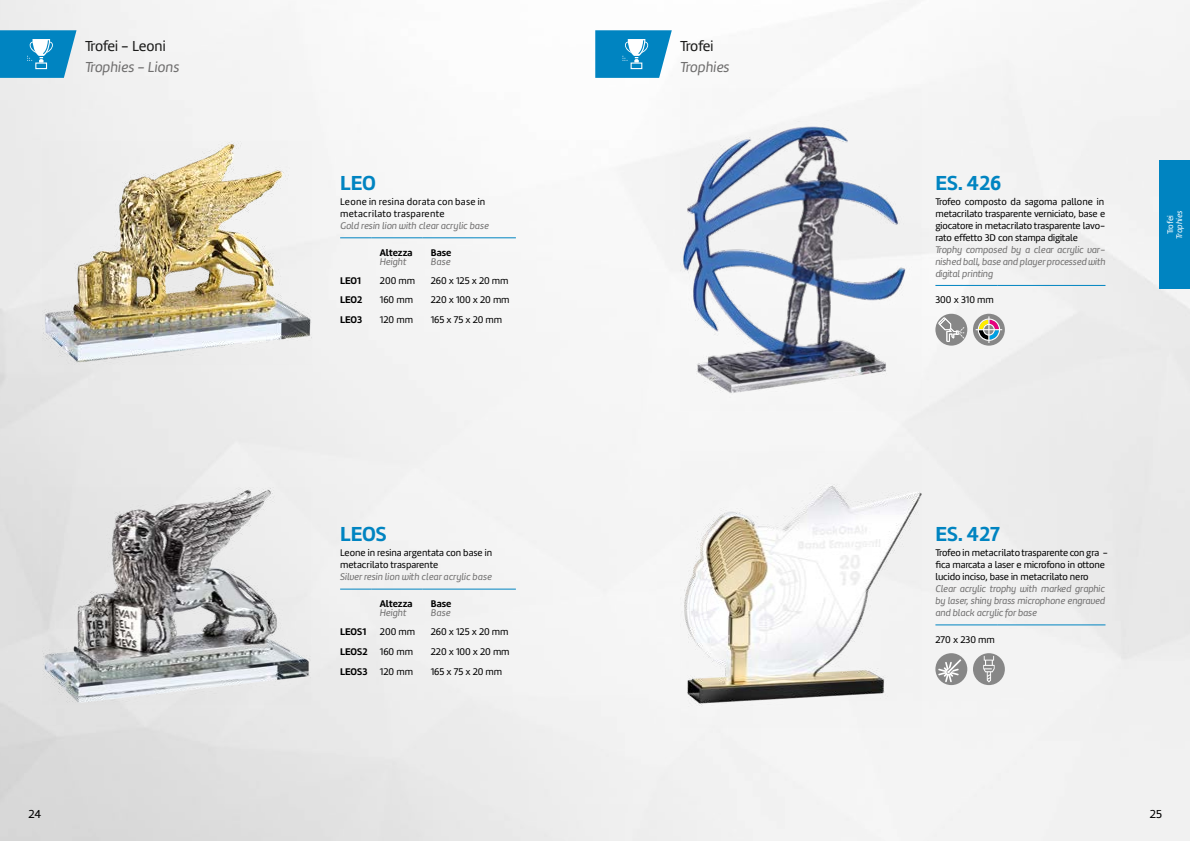
<style>
.page{position:relative;width:1190px;height:841px;background:#fff}
.page>*{position:absolute;margin:0;border:0;box-sizing:border-box;transform-origin:0 0}
.t1{font:21px "Marine UP Bold";color:#0084c1}
.t2{font:15px "Marine Regular Oblicua";color:#706f6f}
.t3{font:15px "Marine UP Regular";letter-spacing:-.02em;color:#1b1b1a}
.t4{font:12px "Marine UP Regular";color:#000}
.t5{font:10px/12px "Marine UP Regular";letter-spacing:-.01em;color:#000}
.t6{font:10px/12px "Marine Regular Oblicua";letter-spacing:-.01em;color:#706f6f;text-align:justify}
.t7{font:10px "Marine UP Bold";color:#000}
.t8{font:10px/12px "Marine UP Regular";letter-spacing:.03em;color:#000}
.t9{font:8.5px "Marine Regular Oblicua";letter-spacing:.01em;color:#fff}
.t10{font:8.5px "Marine UP Regular";letter-spacing:-.015em;color:#fff}
.s1{font-family:"Marine UP Regular"}
</style>
<div class="page">
<img style="left:0;top:0;width:1190px;height:841px">
<img style="left:680px;top:89px;width:241px;height:321px">
<img style="left:680px;top:452px;width:241px;height:276px">
<img style="left:43px;top:487px;width:268px;height:218px">
<img style="left:43px;top:141px;width:269px;height:224px">
<svg style="left:595px;top:30px;width:77px;height:48px;background:#2d99cb"></svg>
<svg style="left:0;top:30px;width:77px;height:48px;background:#2b98ca"></svg>
<div style="left:1159px;top:160px;width:31px;height:128px;background:#0084c1"></div>
<hr style="left:340px;top:237px;width:31px;height:1px;background:#0084c1">
<hr style="left:371px;top:237px;width:51px;height:1px;background:#0084c1">
<hr style="left:422px;top:237px;width:94px;height:1px;background:#0084c1">
<hr style="left:340px;top:589px;width:31px;height:1px;background:#0084c1">
<hr style="left:371px;top:589px;width:51px;height:1px;background:#0084c1">
<hr style="left:422px;top:589px;width:94px;height:1px;background:#0084c1">
<hr style="left:935px;top:285px;width:63px;height:1px;background:#0084c1">
<hr style="left:998px;top:285px;width:108px;height:1px;background:#0084c1">
<hr style="left:935px;top:624px;width:63px;height:1px;background:#0084c1">
<hr style="left:998px;top:624px;width:108px;height:1px;background:#0084c1">
<svg style="left:973px;top:314px;width:32px;height:32px"></svg>
<svg style="left:976px;top:316px;width:26px;height:27px"></svg>
<svg style="left:935px;top:314px;width:32px;height:32px"></svg>
<div style="left:935px;top:653px;width:32px;height:32px;background:#878787;border-radius:50%"></div>
<svg style="left:938px;top:659px;width:23px;height:23px"></svg>
<div style="left:973px;top:653px;width:32px;height:32px;background:#878787;border-radius:50%"></div>
<svg style="left:983px;top:656px;width:12px;height:26px"></svg>
<h2 class="t3" style="left:85px;top:36px;width:82px">Trofei - Leoni</h2>
<h2 class="t2" style="left:85px;top:57px;width:96px">Trophies - Lions</h2>
<h1 class="t1" style="left:340px;top:169px;width:38px">LEO</h1>
<p class="t8" style="left:340px;top:195px;width:147px">Leone in resina dorata con base in metacrilato trasparente</p>
<p class="t6" style="left:340px;top:219px;width:151px">Gold resin lion with clear acrylic base</p>
<p class="t7" style="left:380px;top:246px;width:34px">Altezza</p>
<p class="t6" style="left:380px;top:256px;width:28px">Height</p>
<p class="t7" style="left:431px;top:246px;width:22px">Base</p>
<p class="t6" style="left:431px;top:256px;width:21px">Base</p>
<p class="t7" style="left:340px;top:274px;width:22px">LEO1</p>
<p class="t5" style="left:380px;top:274px;width:37px">200 mm</p>
<p class="t5" style="left:431px;top:274px;width:79px">260 x 125 x 20 mm</p>
<p class="t7" style="left:340px;top:294px;width:24px">LEO2</p>
<p class="t5" style="left:380px;top:294px;width:35px">160 mm</p>
<p class="t5" style="left:431px;top:294px;width:80px">220 x 100 x 20 mm</p>
<p class="t7" style="left:340px;top:313px;width:24px">LEO3</p>
<p class="t5" style="left:380px;top:314px;width:35px">120 mm</p>
<p class="t5" style="left:431px;top:314px;width:73px">165 x 75 x 20 mm</p>
<h1 class="t1" style="left:340px;top:520px;width:48px">LEOS</h1>
<p class="t5" style="left:340px;top:547px;width:154px">Leone in resina argentata con base in metacrilato trasparente</p>
<p class="t6" style="left:340px;top:571px;width:153px">Silver resin lion with clear acrylic base</p>
<p class="t7" style="left:380px;top:597px;width:34px">Altezza</p>
<p class="t6" style="left:380px;top:607px;width:28px">Height</p>
<p class="t7" style="left:431px;top:597px;width:22px">Base</p>
<p class="t6" style="left:431px;top:607px;width:21px">Base</p>
<p class="t7" style="left:340px;top:625px;width:28px">LEOS1</p>
<p class="t5" style="left:380px;top:626px;width:37px">200 mm</p>
<p class="t5" style="left:431px;top:626px;width:79px">260 x 125 x 20 mm</p>
<p class="t7" style="left:340px;top:645px;width:75px">LEOS2 <span class="s1">160 mm</span></p>
<p class="t5" style="left:431px;top:645px;width:80px">220 x 100 x 20 mm</p>
<p class="t7" style="left:340px;top:665px;width:74px">LEOS3 <span class="s1">120 mm</span></p>
<p class="t5" style="left:431px;top:665px;width:73px">165 x 75 x 20 mm</p>
<h2 class="t3" style="left:680px;top:36px;width:35px">Trofei</h2>
<h2 class="t2" style="left:680px;top:57px;width:51px">Trophies</h2>
<h1 class="t1" style="left:935px;top:169px;width:67px">ES. 426</h1>
<p class="t5" style="left:935px;top:195px;width:171px;text-align:justify">Trofeo composto da sagoma pallone in metacrilato trasparente verniciato, base e giocatore in metacrilato trasparente lavo&shy;rato effetto 3D con stampa digitale</p>
<p class="t6" style="left:935px;top:243px;width:172px">Trophy composed by a clear acrylic var&shy;nished ball, base and playerprocessed with digital printing</p>
<p class="t5" style="left:935px;top:294px;width:60px">300 x 310 mm</p>
<p class="t10" style="left:1165px;top:234px;width:21px;rotate:-90deg">Trofei</p>
<p class="t9" style="left:1174px;top:239px;width:30px;rotate:-90deg">Trophies</p>
<h1 class="t1" style="left:935px;top:520px;width:66px">ES. 427</h1>
<p class="t5" style="left:935px;top:547px;width:174px">Trofeo in metacrilato trasparente con gra - fica marcata a laser e microfono in ottone lucido inciso, base in metacrilato nero</p>
<p class="t6" style="left:935px;top:583px;width:171px">Clear acrylic trophy with marked graphic by laser, shiny brass microphone engraved and black acrylic for base</p>
<p class="t5" style="left:935px;top:633px;width:61px">270 x 230 mm</p>
<p class="t4" style="left:28px;top:807px;width:15px">24</p>
<p class="t4" style="left:1150px;top:807px;width:14px">25</p>
</div>
